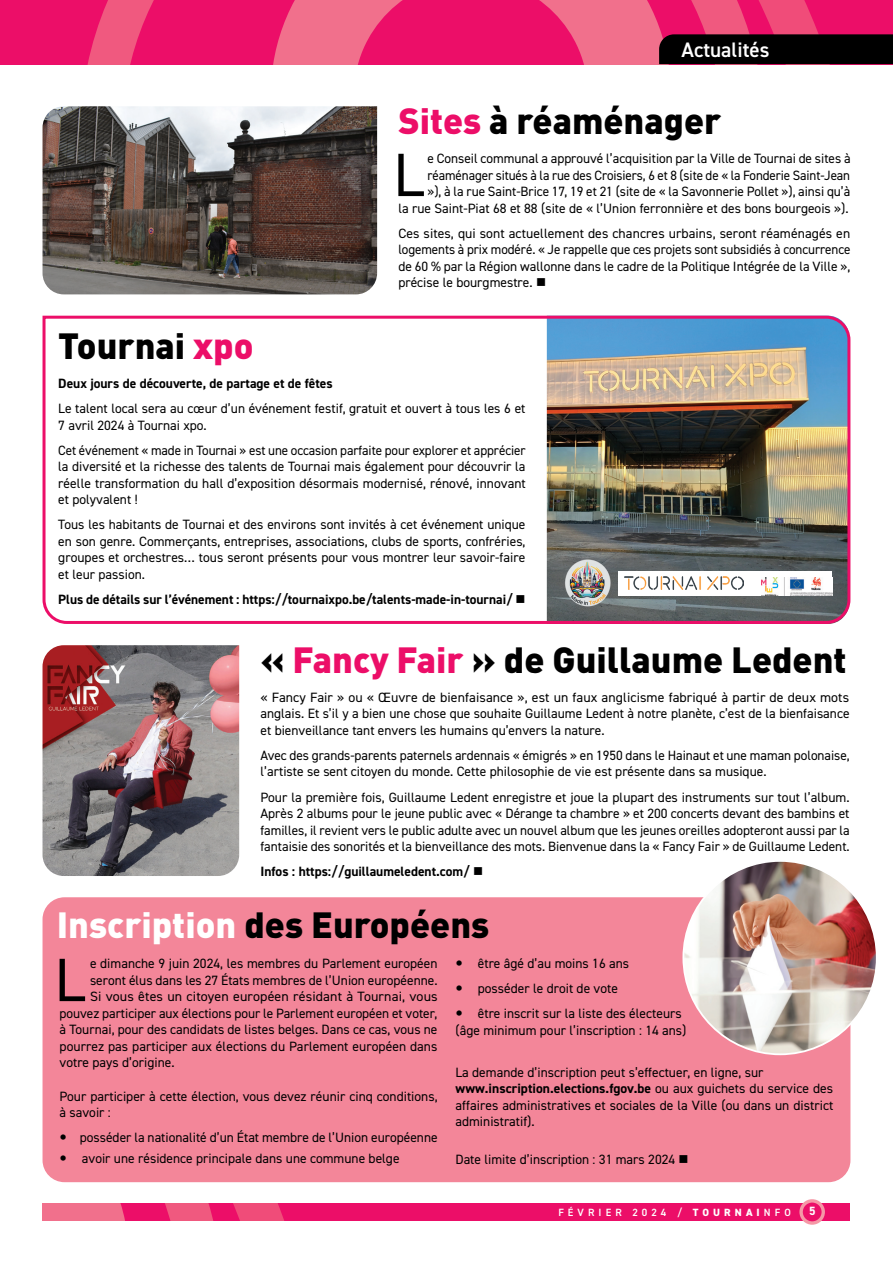
<style>
.page{position:relative;width:893px;height:1263px;background:#fff}
.page>*{position:absolute;margin:0;border:0;box-sizing:border-box;transform-origin:0 0}
.TEXTE{font:61.35px "DIN2014";color:#000}
.TITRE{font:900 36px "DIN Pro";color:#000}
.t1{font:600 21px "DIN2014";color:#fff}
.TEXTE-2{font:13.5px/16.5px "DIN2014";color:#000;text-align:justify}
.TEXTE-3{font:13.5px/16.5px "DIN2014";color:#000;text-align:justify;scale:1.04 1}
.TEXTE-4{font:700 13.5px "DIN2014";color:#000}
.t2{font:700 12px "DIN2014";color:#fff}
.t3{font:600 10.5px "DIN2014";letter-spacing:.39em;color:#fff}
.s1{color:#ec0e68}
.s2{color:#fff}
.s3{font-weight:700}
.s4{font-weight:800}
</style>
<div class="page">
<div style="left:43px;top:1203px;width:807px;height:17px;background:#ec0e68"></div>
<svg style="left:43px;top:1203px;width:241px;height:17px"></svg>
<svg style="left:801px;top:1201px;width:22px;height:22px"></svg>
<div style="left:799px;top:1199px;width:26px;height:26px;border:3px solid #f598a6;border-radius:50%"></div>
<div style="left:0;top:0;width:80px;height:64px;background:#ec0e68"></div>
<svg style="left:80px;top:0;width:813px;height:64px;background:#ce2a64"></svg>
<img style="left:43px;top:645px;width:196px;height:231px">
<img style="left:43px;top:106px;width:334px;height:188px">
<img style="left:42px;top:315px;width:809px;height:309px">
<div style="left:43px;top:898px;width:807px;height:283px;background:#f38699;border-radius:21px"></div>
<div style="left:43px;top:897px;width:807px;height:285px;border:2px solid #f38699;border-radius:21px"></div>
<div style="left:618px;top:571px;width:214px;height:25px;background:#fff"></div>
<img style="left:762px;top:578px;width:70px;height:18px">
<img style="left:624px;top:577px;width:119px;height:13px">
<img style="left:563px;top:559px;width:47px;height:49px">
<img style="left:683px;top:861px;width:194px;height:193px;border-radius:97px">
<p class="t1" style="left:682px;top:35px;width:89px">Actualités</p>
<p class="TITRE" style="left:398px;top:96px;width:324px"><span class="s1">Sites</span> à réaménager</p>
<p class="TEXTE" style="left:393px;top:137px;width:32px">L</p>
<p class="TEXTE-2" style="left:398px;top:150px;width:454px;text-align:right">e Conseil communal a approuvé l’acquisition par la Ville de Tournai de sites à réaménager situés à la rue des Croisiers, 6 et 8 (site de « la Fonderie Saint-Jean<br>»), à la rue Saint-Brice 17, 19 et 21 (site de « la Savonnerie Pollet »), ainsi qu’à<br>la rue Saint-Piat 68 et 88 (site de « l’Union ferronnière et des bons bourgeois »).</p>
<p class="TEXTE-2" style="left:398px;top:224px;width:454px">Ces sites, qui sont actuellement des chancres urbains, seront réaménagés en logements à prix modéré. « Je rappelle que ces projets sont subsidiés à concurrence de 60 % par la Région wallonne dans le cadre de la Politique Intégrée de la Ville », précise le bourgmestre. ■</p>
<p class="TITRE" style="left:58px;top:321px;width:197px">Tournai <span class="s1">xpo</span></p>
<p class="TEXTE-4" style="left:58px;top:375px;width:276px">Deux jours de découverte, de partage et de fêtes</p>
<p class="TEXTE-2" style="left:58px;top:400px;width:469px">Le talent local sera au cœur d’un événement festif, gratuit et ouvert à tous les 6 et<br>7 avril 2024 à Tournai xpo.</p>
<p class="TEXTE-2" style="left:58px;top:442px;width:469px">Cet événement « made in Tournai » est une occasion parfaite pour explorer et apprécier la diversité et la richesse des talents de Tournai mais également pour découvrir la réelle transformation du hall d’exposition désormais modernisé, rénové, innovant et polyvalent !</p>
<p class="TEXTE-2" style="left:58px;top:516px;width:469px">Tous les habitants de Tournai et des environs sont invités à cet événement unique en son genre. Commerçants, entreprises, associations, clubs de sports, confréries, groupes et orchestres… tous seront présents pour vous montrer leur savoir-faire et leur passion.</p>
<p class="TEXTE-4" style="left:58px;top:590px;width:469px">Plus de détails sur l’événement : https://tournaixpo.be/talents-made-in-tournai/ ■</p>
<p class="TITRE" style="left:260px;top:635px;width:588px">« <span class="s1">Fancy Fair</span> » de Guillaume Ledent</p>
<p class="TEXTE-2" style="left:260px;top:689px;width:591px">« Fancy Fair » ou « Œuvre de bienfaisance », est un faux anglicisme fabriqué à partir de deux mots anglais. Et s’il y a bien une chose que souhaite Guillaume Ledent à notre planète, c’est de la bienfaisance et bienveillance tant envers les humains qu’envers la nature.</p>
<p class="TEXTE-2" style="left:260px;top:747px;width:591px">Avec des grands-parents paternels ardennais « émigrés » en 1950 dans le Hainaut et une maman polonaise, l’artiste se sent citoyen du monde. Cette philosophie de vie est présente dans sa musique.</p>
<p class="TEXTE-2" style="left:260px;top:788px;width:591px;text-align:left">Pour la première fois, Guillaume Ledent enregistre et joue la plupart des instruments sur tout l’album.<br>Après 2 albums pour le jeune public avec « Dérange ta chambre » et 200 concerts devant des bambins et familles, il revient vers le public adulte avec un nouvel album que les jeunes oreilles adopteront aussi par la fantaisie des sonorités et la bienveillance des mots. Bienvenue dans la « Fancy Fair » de Guillaume Ledent.</p>
<p class="TEXTE-4" style="left:260px;top:862px;width:224px">Infos : https://guillaumeledent.com/ ■</p>
<p class="TITRE" style="left:57px;top:900px;width:434px"><span class="s2">Inscription</span> des Européens</p>
<p class="TEXTE" style="left:54px;top:942px;width:32px">L</p>
<p class="TEXTE-2" style="left:90px;top:955px;width:349px">e dimanche 9 juin 2024, les membres du Parlement européen seront élus dans les 27 États membres de l’Union européenne.</p>
<p class="TEXTE-2" style="left:478px;top:955px;width:153px">être âgé d’au moins 16 ans</p>
<p class="TEXTE-2" style="left:478px;top:980px;width:142px">posséder le droit de vote</p>
<p class="TEXTE-2" style="left:478px;top:1005px;width:205px">être inscrit sur la liste des électeurs</p>
<p class="TEXTE-2" style="left:455px;top:1021px;width:233px">(âge minimum pour l’inscription : 14 ans)</p>
<p class="TEXTE-2" style="left:455px;top:1063px;width:309px">La demande d’inscription peut s’effectuer, en ligne, sur</p>
<p class="TEXTE-2" style="left:455px;top:1080px;width:379px"><span class="s3">www.inscription.elections.fgov.be</span> ou aux guichets du service des affaires administratives et sociales de la Ville (ou dans un district administratif).</p>
<p class="TEXTE-2" style="left:455px;top:1151px;width:235px">Date limite d’inscription : 31 mars 2024 ■</p>
<p class="TEXTE-3" style="left:60px;top:988px;width:365px;text-indent:30px">Si vous êtes un citoyen européen résidant à Tournai, vous pouvez participer aux élections pour le Parlement européen et voter, à Tournai, pour des candidats de listes belges. Dans ce cas, vous ne pourrez pas participer aux élections du Parlement européen dans votre pays d’origine.</p>
<p class="TEXTE-2" style="left:60px;top:1087px;width:380px">Pour participer à cette élection, vous devez réunir cinq conditions, à savoir :</p>
<p class="TEXTE-2" style="left:80px;top:1129px;width:359px">posséder la nationalité d’un État membre de l’Union européenne</p>
<p class="TEXTE-2" style="left:82px;top:1150px;width:319px">avoir une résidence principale dans une commune belge</p>
<p class="t3" style="left:558px;top:1205px;width:234px">FÉVRIER 2024 / <span class="s4">TOURNAI</span>NFO</p>
<p class="t2" style="left:809px;top:1203px;width:8px">5</p>
</div>
